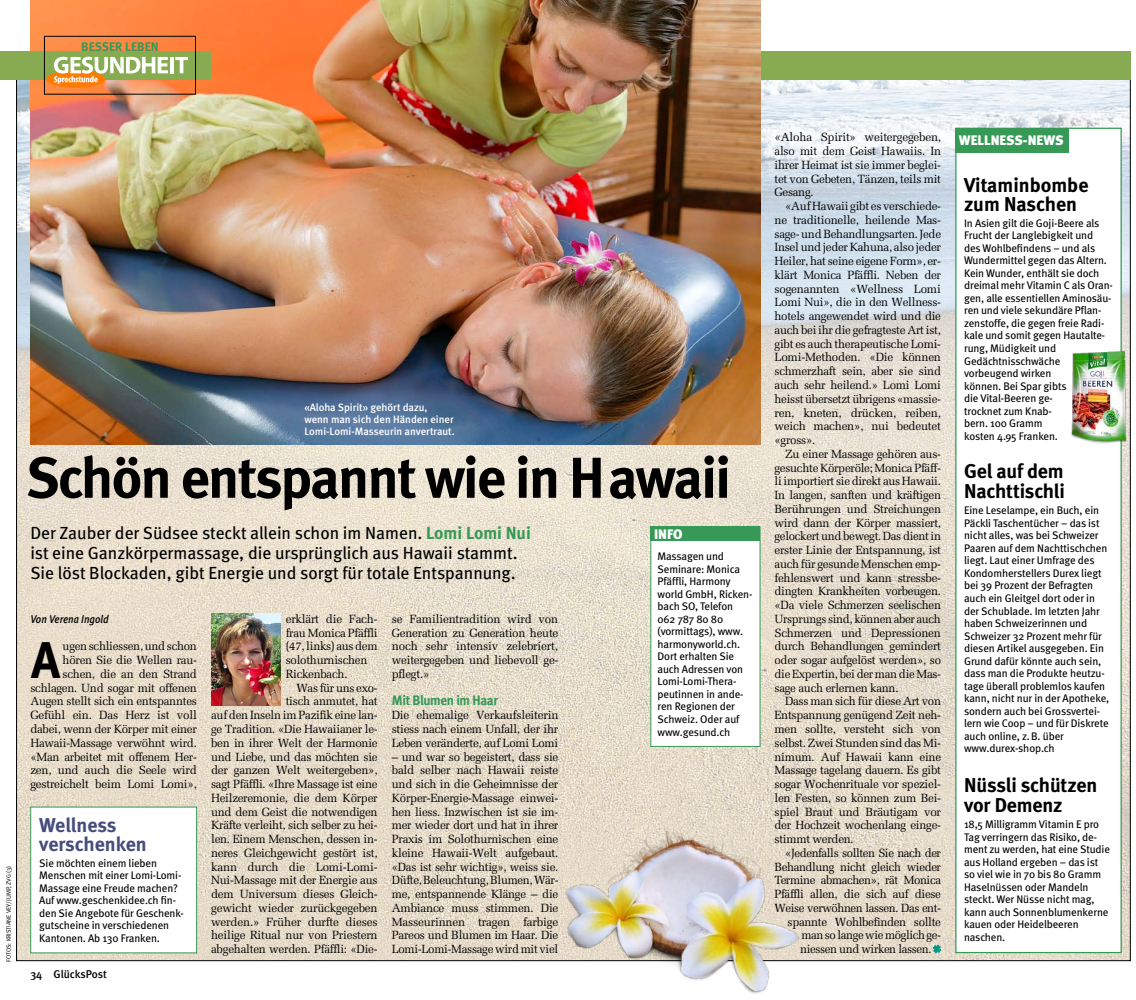
<style>
.page{position:relative;width:1136px;height:1000px;background:#fff}
.page>*{position:absolute;margin:0;border:0;box-sizing:border-box;transform-origin:0 0}
.t1{font:700 57.5px "Meta";letter-spacing:-.03em;color:#000}
.t2{font:700 51.5px "Meta";color:#000}
.t3{font:700 20px/20px "Meta";letter-spacing:-.005em;color:#000}
.t4{font:700 20px/18.8px "Meta";letter-spacing:-.005em;color:#464c7c}
.t5{font:17.5px/20px "Meta";color:#000}
.t6{font:900 13.75px "Meta";color:#fff}
.t7{font:700 13.75px "Meta";letter-spacing:-.025em;color:#369956}
.t8{font:700 12.5px "Meta";color:#369956}
.t9{font:11.88px/13.8px "Melior";letter-spacing:-.025em;color:#000;text-align:justify}
.t10{font:11.88px "Melior";letter-spacing:-.025em;color:#000;scale:.96 1}
.t11{font:italic 500 11.25px "Meta";color:#000;scale:.9 1}
.t12{font:500 11.25px "Meta";letter-spacing:-.005em;color:#000}
.t13{font:11px/12.5px "Meta";letter-spacing:-.01em;color:#000}
.t14{font:500 10.62px/11.9px "Meta";color:#fff}
.t15{font:6.25px "Meta Normal";letter-spacing:-.005em;color:#000}
.s1{font-weight:700;color:#369956}
</style>
<div class="page">
<img style="left:18px;top:79px;width:1111px;height:879px">
<div style="left:16px;top:51px;width:1115px;height:28px;background:#87ab51"></div>
<img style="left:30px;top:0;width:730px;height:444px">
<div style="left:0;top:51px;width:211px;height:28px;background:#87ab51"></div>
<div style="left:44px;top:36px;width:152px;height:58px;border:1px solid #000"></div>
<div style="left:46px;top:70px;width:59px;height:18px;background:#ff7b00;border-radius:50%"></div>
<svg style="left:54px;top:57px;width:114px;height:27px"></svg>
<hr style="left:170px;top:57px;width:4px;height:16px;background:#fff">
<svg style="left:175px;top:57px;width:13px;height:16px"></svg>
<div style="left:650px;top:526px;width:110px;height:220px;background:#fff;border:1px solid #369956"></div>
<div style="left:30px;top:806px;width:167px;height:146px;background:#fff;border:1px solid #369956"></div>
<svg style="left:933px;top:944px;width:8px;height:8px"></svg>
<div style="left:955px;top:128px;width:167px;height:824px;background:#fff;border:1px solid #369956"></div>
<img style="left:521px;top:791px;width:323px;height:203px">
<img style="left:211px;top:613px;width:69px;height:92px">
<img style="left:1071px;top:349px;width:60px;height:95px">
<div style="left:650px;top:526px;width:110px;height:14px;background:#369956"></div>
<div style="left:955px;top:128px;width:114px;height:24px;background:#369956"></div>
<p class="t8" style="left:81px;top:39px;width:79px">Besser Leben</p>
<p class="t15" style="left:5px;top:961px;width:97px;rotate:-90deg">Fotos: Kristiane Vey/jump, zvg (3)</p>
<p class="t14" style="left:304px;top:402px;width:152px">«Aloha Spirit» gehört dazu,<br>wenn man sich den Händen einer<br>Lomi-Lomi-Masseurin anvertraut.</p>
<h1 class="t1" style="left:26px;top:441px;width:707px">Schön entspannt wie in Hawaii</h1>
<h3 class="t5" style="left:30px;top:522px;width:502px">Der Zauber der Südsee steckt allein schon im Namen. <span class="s1">Lomi Lomi Nui </span>ist eine Ganzkörpermassage, die ursprünglich aus Hawaii stammt.<br>Sie löst Blockaden, gibt Energie und sorgt für totale Entspannung.</h3>
<p class="t11" style="left:30px;top:612px;width:89px">Von Verena Ingold</p>
<h2 class="t2" style="left:31px;top:627px;width:31px">A</h2>
<p class="t6" style="left:654px;top:526px;width:30px">INFO</p>
<p class="t13" style="left:658px;top:550px;width:96px">Massagen und<br>Seminare: Monica<br>Pfäffli, Harmony world GmbH, Ricken&shy;bach SO, Telefon<br>062 787 80 80 (vormittags), www. harmonyworld.ch.<br>Dort erhalten Sie auch Adressen von<br>Lomi-Lomi-Thera&shy;peutinnen in ande&shy;ren Regionen der<br>Schweiz. Oder auf www.gesund.ch</p>
<p class="t9" style="left:286px;top:612px;width:93px;text-align:left">erklärt die Fach&shy;frau Monica Pfäffli (47, links) aus dem solothurnischen<br>Rickenbach.</p>
<p class="t9" style="left:211px;top:680px;width:168px;text-align:right">Was für uns exo-<br>tisch anmutet, hat<br>auf den Inseln im Pazifik eine lan&shy;ge Tradition. «Die Hawaiianer le&shy;ben in ihrer Welt der Harmonie und Liebe, und das möchten sie der ganzen Welt weitergeben», sagt Pfäffli. «Ihre Massage ist eine<br>Heilzeremonie, die dem Körper und dem Geist die notwendigen<br>Kräfte verleiht, sich selber zu hei&shy;len. Einem Menschen, dessen in&shy;neres Gleichgewicht gestört ist, kann durch die Lomi-Lomi-<br>Nui-Massage mit der Energie aus dem Universum dieses Gleich&shy;gewicht wieder zurückgegeben werden.» Früher durfte dieses heilige Ritual nur von Priestern abgehalten werden. Pfäffli: «Die-</p>
<p class="t9" style="left:392px;top:612px;width:168px">se Familientradition wird von Generation zu Generation heute noch sehr intensiv zelebriert, weitergegeben und liebevoll ge&shy;pflegt.»</p>
<p class="t7" style="left:392px;top:691px;width:108px">Mit Blumen im Haar</p>
<p class="t9" style="left:392px;top:708px;width:168px">Die ehemalige Verkaufsleiterin stiess nach einem Unfall, der ihr Leben veränderte, auf Lomi Lomi</p>
<p class="t9" style="left:392px;top:749px;width:168px">– und war so begeistert, dass sie bald selber nach Hawaii reiste und sich in die Geheimnisse der Körper-Energie-Massage einwei&shy;hen liess. Inzwischen ist sie im&shy;mer wieder dort und hat in ihrer Praxis im Solothurnischen eine kleine Hawaii-Welt aufgebaut. «Das ist sehr wichtig», weiss sie.<br>Düfte, Beleuchtung, Blumen, Wär&shy;me, entspannende Klänge – die Ambiance muss stimmen. Die Masseurinnen tragen farbige Pareos und Blumen im Haar. Die Lomi-Lomi-Massage wird mit viel</p>
<p class="t9" style="left:30px;top:639px;width:168px;text-align:right">ugen schliessen, und schon hören Sie die Wellen rau&shy;schen, die an den Strand schlagen. Und sogar mit offenen<br>Augen stellt sich ein entspanntes<br>Gefühl ein. Das Herz ist voll dabei, wenn der Körper mit einer<br>Hawaii-Massage verwöhnt wird. «Man arbeitet mit offenem Her&shy;zen, und auch die Seele wird gestreichelt beim Lomi Lomi»,</p>
<h3 class="t4" style="left:39px;top:815px;width:109px">Wellness verschenken</h3>
<p class="t13" style="left:39px;top:856px;width:146px">Sie möchten einem lieben<br>Menschen mit einer Lomi-Lomi-<br>Massage eine Freude machen?<br>Auf www.geschenkidee.ch fin&shy;den Sie Angebote für Geschenk&shy;gutscheine in verschiedenen<br>Kantonen. Ab 130 Franken.</p>
<p class="t12" style="left:30px;top:967px;width:78px">34 GlücksPost</p>
<p class="t9" style="left:774px;top:130px;width:168px">«Aloha Spirit» weitergegeben, also mit dem Geist Hawaiis. In ihrer Heimat ist sie immer beglei&shy;tet von Gebeten, Tänzen, teils mit Gesang.</p>
<p class="t9" style="left:774px;top:199px;width:168px;text-indent:11px">«Auf Hawaii gibt es verschiede&shy;ne traditionelle, heilende Mas&shy;sage- und Behandlungsarten. Jede Insel und jeder Kahuna, also jeder Heiler, hat seine eigene Form», er&shy;klärt Monica Pfäffli. Neben der sogenannten «Wellness Lomi Lomi Nui», die in den Wellness&shy;hotels angewendet wird und die auch bei ihr die gefragteste Art ist, gibt es auch therapeutische Lomi-Lomi-Methoden. «Die können schmerzhaft sein, aber sie sind auch sehr heilend.» Lomi Lomi heisst übersetzt übrigens «massie&shy;ren, kneten, drücken, reiben, weich machen», nui bedeutet «gross».</p>
<p class="t9" style="left:774px;top:447px;width:168px;text-indent:11px">Zu einer Massage gehören aus&shy;gesuchte Körperöle; Monica Pfäff&shy;li importiert sie direkt aus Hawaii.<br>In langen, sanften und kräftigen Berührungen und Streichungen wird dann der Körper massiert, gelockert und bewegt. Das dient in erster Linie der Entspannung, ist auch für gesunde Menschen emp&shy;fehlenswert und kann stressbe&shy;dingten Krankheiten vorbeugen. «Da viele Schmerzen seelischen Ursprungs sind, können aber auch Schmerzen und Depressionen durch Behandlungen gemindert oder sogar aufgelöst werden», so die Expertin, bei der man die Mas&shy;sage auch erlernen kann.</p>
<p class="t9" style="left:774px;top:694px;width:168px;text-indent:11px">Dass man sich für diese Art von Entspannung genügend Zeit neh&shy;men sollte, versteht sich von selbst. Zwei Stunden sind das Mi&shy;nimum. Auf Hawaii kann eine Massage tagelang dauern. Es gibt sogar Wochenrituale vor speziel&shy;len Festen, so können zum Bei&shy;spiel Braut und Bräutigam vor der Hochzeit wochenlang einge&shy;stimmt werden.</p>
<p class="t10" style="left:785px;top:845px;width:164px">«Jedenfalls sollten Sie nach der</p>
<p class="t10" style="left:774px;top:859px;width:175px">Behandlung nicht gleich wieder</p>
<p class="t10" style="left:774px;top:873px;width:175px">Termine abmachen», rät Monica</p>
<p class="t9" style="left:774px;top:887px;width:168px">Pfäffli allen, die sich auf diese</p>
<p class="t10" style="left:774px;top:900px;width:175px">Weise verwöhnen lassen. Das ent-</p>
<p class="t9" style="left:788px;top:914px;width:155px">spannte Wohlbefinden sollte</p>
<p class="t10" style="left:801px;top:928px;width:147px">man so lange wie möglich ge-</p>
<p class="t10" style="left:800px;top:941px;width:138px">niessen und wirken lassen.</p>
<p class="t6" style="left:959px;top:132px;width:106px">WELLNESS-NEWS</p>
<h3 class="t3" style="left:964px;top:175px;width:126px;line-height:18.8px">Vitaminbombe zum Naschen</h3>
<p class="t13" style="left:964px;top:216px;width:150px">In Asien gilt die Goji-Beere als<br>Frucht der Langlebigkeit und<br>des Wohlbefindens – und als<br>Wundermittel gegen das Altern.<br>Kein Wunder, enthält sie doch dreimal mehr Vitamin C als Oran&shy;gen, alle essentiellen Aminosäu&shy;ren und viele sekundäre Pflan&shy;zenstoffe, die gegen freie Radi&shy;kale und somit gegen Hautalte&shy;rung, Müdigkeit und<br>Gedächtnisschwäche vorbeugend wirken<br>können. Bei Spar gibts<br>die Vital-Beeren ge-<br>trocknet zum Knab-<br>bern. 100 Gramm<br>kosten 4.95 Franken.</p>
<h3 class="t3" style="left:964px;top:461px;width:102px">Gel auf dem<br>Nachttischli</h3>
<p class="t13" style="left:964px;top:504px;width:147px">Eine Leselampe, ein Buch, ein<br>Päckli Taschentücher – das ist nicht alles, was bei Schweizer<br>Paaren auf dem Nachttischchen liegt. Laut einer Umfrage des<br>Kondomherstellers Durex liegt bei 39 Prozent der Befragten auch ein Gleitgel dort oder in der Schublade. Im letzten Jahr haben Schweizerinnen und<br>Schweizer 32 Prozent mehr für diesen Artikel ausgegeben. Ein<br>Grund dafür könnte auch sein, dass man die Produkte heutzu&shy;tage überall problemlos kaufen kann, nicht nur in der Apotheke, sondern auch bei Grossvertei&shy;lern wie Coop – und für Diskrete auch online, z.B. über www.durex-shop.ch</p>
<h3 class="t3" style="left:964px;top:774px;width:135px">Nüssli schützen vor Demenz</h3>
<p class="t13" style="left:964px;top:817px;width:147px">18,5 Milligramm Vitamin E pro<br>Tag verringern das Risiko, de&shy;ment zu werden, hat eine Studie aus Holland ergeben – das ist so viel wie in 70 bis 80 Gramm<br>Haselnüssen oder Mandeln steckt. Wer Nüsse nicht mag, kann auch Sonnenblumenkerne kauen oder Heidelbeeren naschen.</p>
</div>
